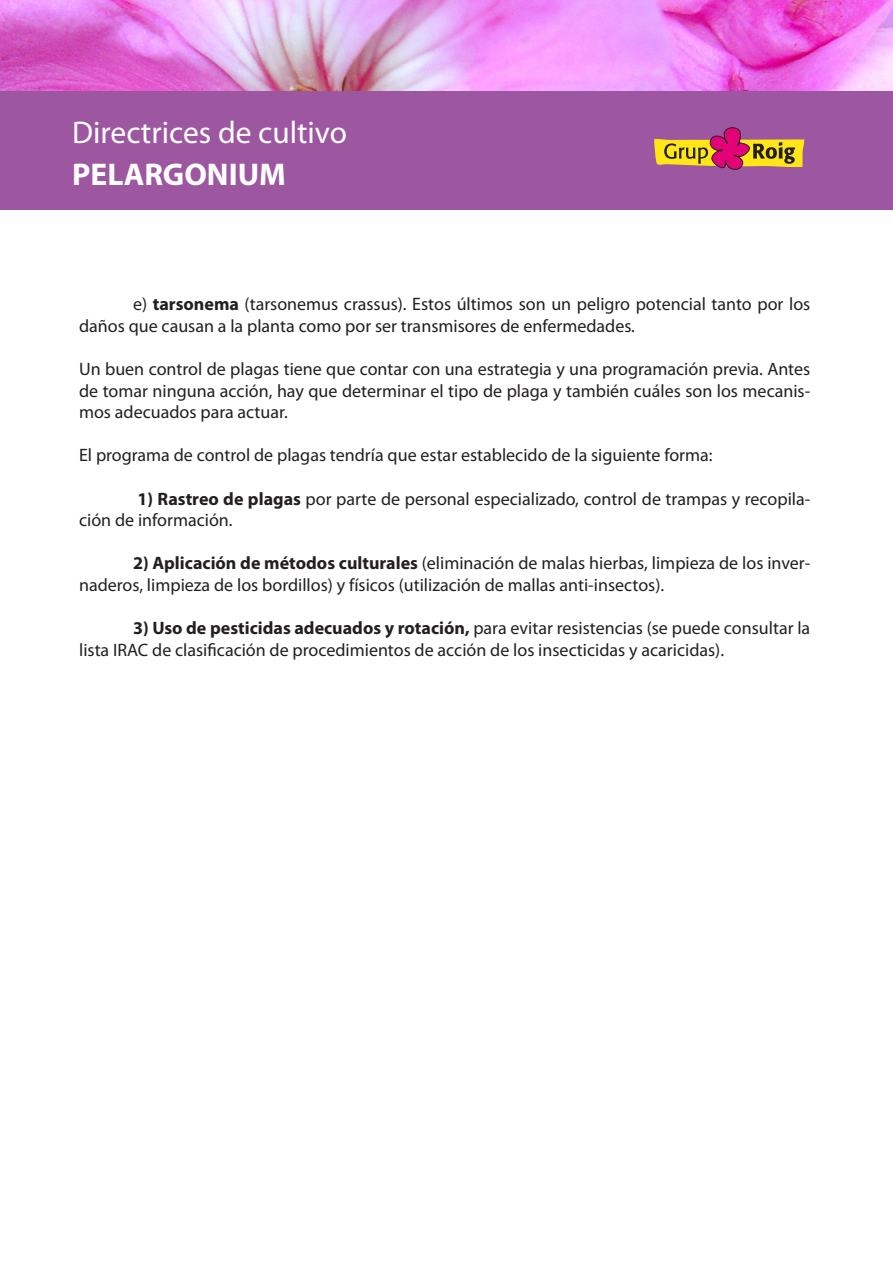
<style>
.page{position:relative;width:893px;height:1263px;background:#fff}
.page>*{position:absolute;margin:0;border:0;box-sizing:border-box;transform-origin:0 0}
.t1{font:31.5px "Myriad Pro";color:#fff}
.t2{font:700 31.5px "Myriad Pro";color:#fff}
.t3{font:18px/21.6px "Myriad Pro";color:#231f20}
.s1{font-weight:700}
</style>
<div class="page">
<div style="left:0;top:91px;width:893px;height:119px;background:#9d57a1"></div>
<img style="left:0;top:0;width:893px;height:91px">
<svg style="left:654px;top:127px;width:150px;height:43px"></svg>
<h1 class="t1" style="left:72px;top:113px;width:276px">Directrices de cultivo</h1>
<h1 class="t2" style="left:72px;top:153px;width:215px">PELARGONIUM</h1>
<p class="t3" style="left:79px;top:293px;width:733px;text-indent:54px">e) <span class="s1">tarsonema</span> (tarsonemus crassus). Estos últimos son un peligro potencial tanto por los daños que causan a la planta como por ser transmisores de enfermedades.</p>
<p class="t3" style="left:79px;top:358px;width:733px;text-align:justify">Un buen control de plagas tiene que contar con una estrategia y una programación previa. Antes de tomar ninguna acción, hay que determinar el tipo de plaga y también cuáles son los mecanis&shy;mos adecuados para actuar.</p>
<p class="t3" style="left:79px;top:444px;width:635px">El programa de control de plagas tendría que estar establecido de la siguiente forma:</p>
<p class="t3" style="left:79px;top:487px;width:733px;text-indent:58px"><span class="s1">1) Rastreo de plagas</span> por parte de personal especializado, control de trampas y recopila&shy;ción de información.</p>
<p class="t3" style="left:79px;top:552px;width:733px;text-indent:54px"><span class="s1">2) Aplicación de métodos culturales</span> (eliminación de malas hierbas, limpieza de los inver&shy;naderos, limpieza de los bordillos) y físicos (utilización de mallas anti-insectos).</p>
<p class="t3" style="left:79px;top:617px;width:733px;text-indent:54px"><span class="s1">3) Uso de pesticidas adecuados y rotación,</span> para evitar resistencias (se puede consultar la lista IRAC de clasificación de procedimientos de acción de los insecticidas y acaricidas).</p>
</div>
